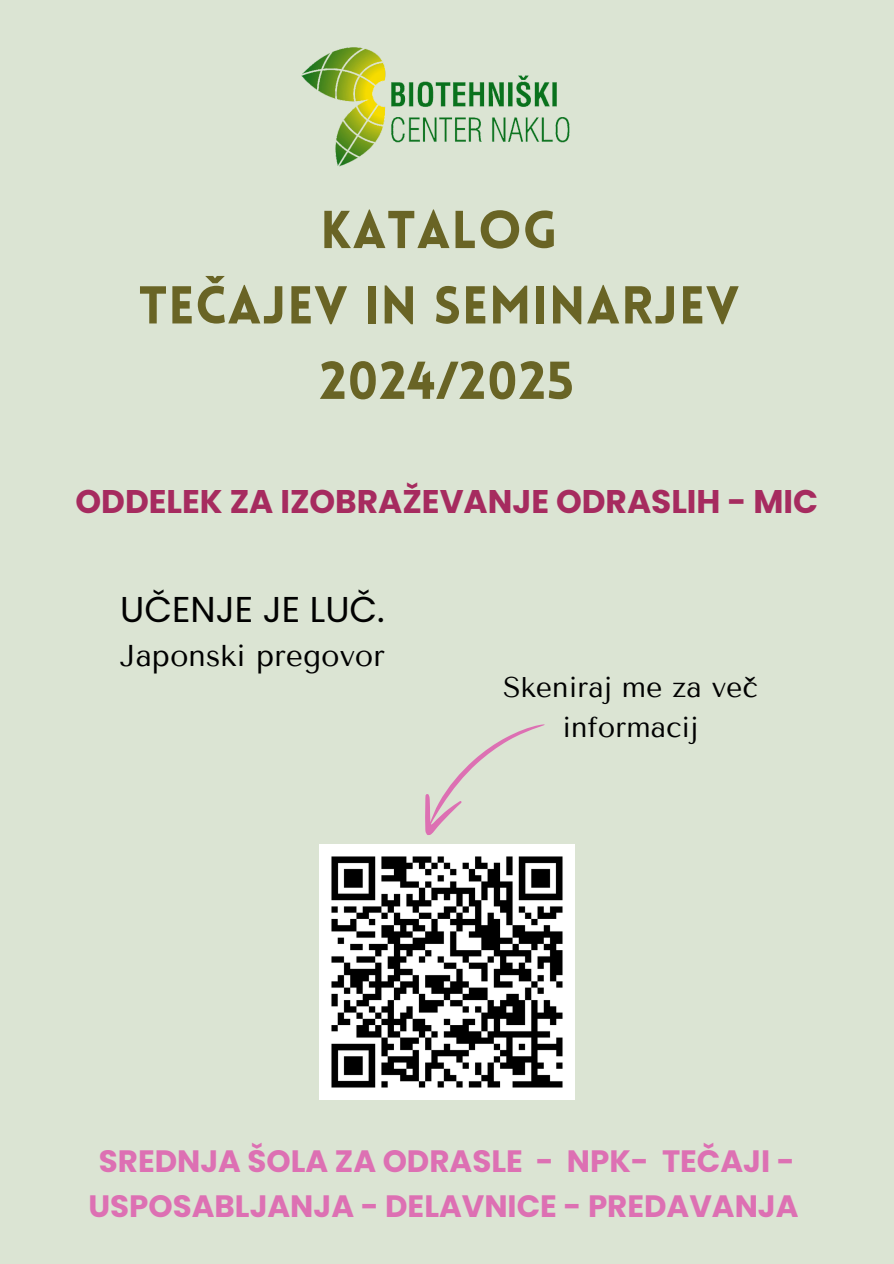
<style>
.page{position:relative;width:894px;height:1264px;background:#fff}
.page>*{position:absolute;margin:0;border:0;box-sizing:border-box;transform-origin:0 0}
.t1{font:900 52.05px/75.3px "Lovelo";letter-spacing:.015em;color:#696425;text-align:center}
.t2{font:35.85px "Poppins";color:#010101}
.t3{font:700 32.7px "Poppins";color:#a62b5f}
.t4{font:700 30.9px/45px "Poppins";color:#dd70b3;text-align:center}
.t5{font:30px "Tenor Sans";color:#000}
.t6{font:28.35px/39.3px "Tenor Sans";color:#010101;text-align:center}
</style>
<div class="page">
<div style="left:0;top:0;width:893px;height:1263px;background:#dbe4d3"></div>
<img style="left:302px;top:47px;width:268px;height:120px">
<img style="left:319px;top:844px;width:255px;height:255px">
<svg style="left:418px;top:724px;width:126px;height:125px"></svg>
<h2 class="t1" style="left:139px;top:197px;width:601px">KATALOG<br>TEČAJEV IN SEMINARJEV<br>2024/2025</h2>
<p class="t3" style="left:75px;top:479px;width:744px">ODDELEK ZA IZOBRAŽEVANJE ODRASLIH - MIC</p>
<p class="t2" style="left:120px;top:584px;width:266px">UČENJE JE LUČ.</p>
<p class="t5" style="left:120px;top:638px;width:266px">Japonski pregovor</p>
<p class="t6" style="left:503px;top:668px;width:256px">Skeniraj me za več informacij</p>
<p class="t4" style="left:88px;top:1139px;width:711px">SREDNJA ŠOLA ZA ODRASLE - NPK- TEČAJI -<br>USPOSABLJANJA - DELAVNICE - PREDAVANJA</p>
</div>
